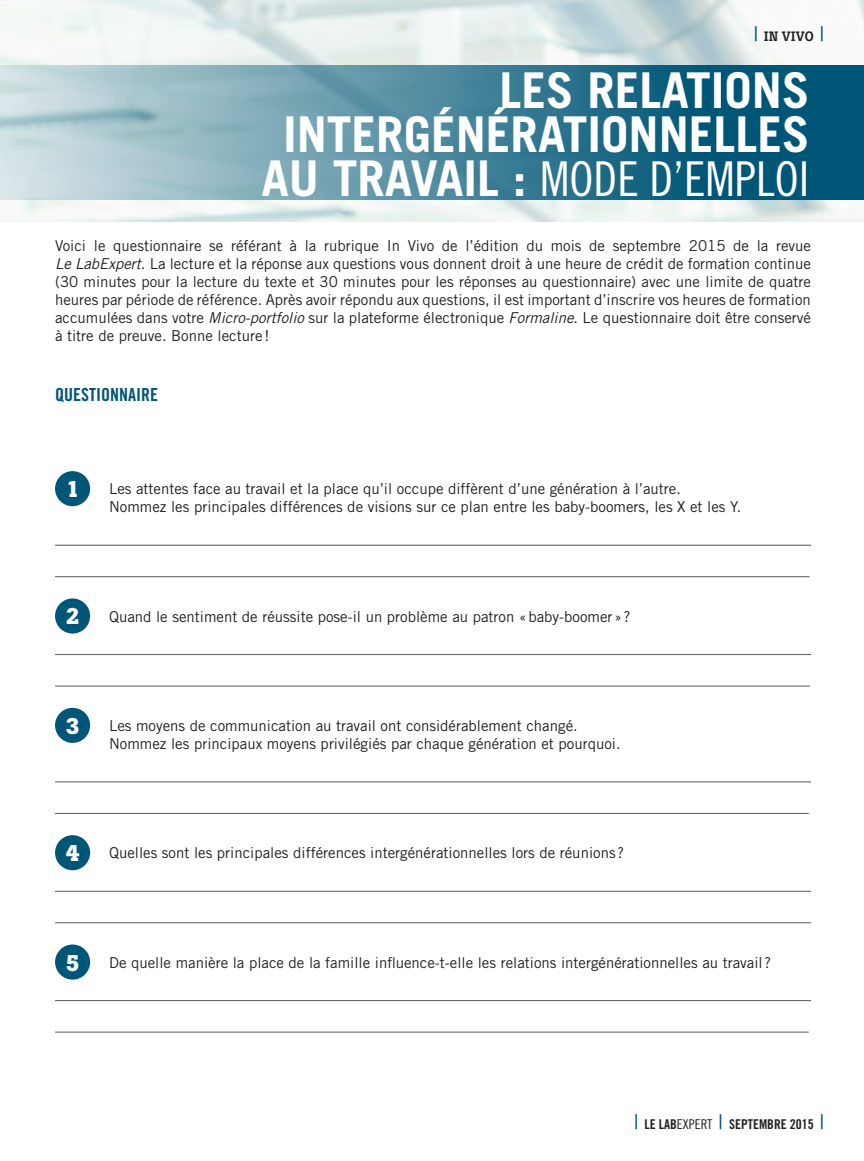
<style>
.page{position:relative;width:864px;height:1161px;background:#fff}
.page>*{position:absolute;margin:0;border:0;box-sizing:border-box;transform-origin:0 0}
.t1{font:700 49.35px "Trade Gothic";color:#fff}
.t2{font:48px "Trade Gothic Cond Eighteen";color:#fff}
.t3{font:700 22.5px "Boton";color:#fff}
.Sous-Intertitre{font:18px "Trade Gothic Bold Cond Twenty";color:#005677}
.Txt_courant_sans_tir{font:15px/18px "Trade Gothic";color:#231f20}
.t4{font:13.5px "Trade Gothic Bold Cond Twenty";color:#231f20}
.t5{font:500 13.5px "Boton";letter-spacing:.02em;color:#231f20}
.s1{font-family:"Trade Gothic Bold Two";font-weight:400;font-size:20.25px;color:#005677}
.s2{font-family:"Trade Gothic";font-weight:700;font-size:49.35px}
.s3{font-style:italic}
.s4{font-family:"Trade Gothic Bold Two";font-size:20.25px;color:#005677}
.s5{font-family:"Trade Gothic Cond Eighteen"}
</style>
<div class="page">
<hr style="left:55px;top:545px;width:756px;height:1px;background:#57585a">
<hr style="left:55px;top:576px;width:755px;height:1px;background:#57585a">
<hr style="left:55px;top:654px;width:756px;height:1px;background:#57585a">
<hr style="left:55px;top:686px;width:755px;height:1px;background:#57585a">
<hr style="left:55px;top:782px;width:756px;height:1px;background:#57585a">
<hr style="left:55px;top:813px;width:754px;height:1px;background:#57585a">
<hr style="left:55px;top:891px;width:756px;height:1px;background:#57585a">
<hr style="left:55px;top:923px;width:756px;height:1px;background:#57585a">
<hr style="left:55px;top:1000px;width:756px;height:1px;background:#57585a">
<hr style="left:55px;top:1032px;width:754px;height:1px;background:#57585a">
<div style="left:55px;top:471px;width:35px;height:35px;background:#005677;border-radius:50%"></div>
<div style="left:55px;top:598px;width:35px;height:36px;background:#005677;border-radius:50%"></div>
<div style="left:55px;top:708px;width:35px;height:35px;background:#005677;border-radius:50%"></div>
<div style="left:55px;top:835px;width:35px;height:35px;background:#005677;border-radius:50%"></div>
<div style="left:55px;top:945px;width:35px;height:35px;background:#005677;border-radius:50%"></div>
<svg style="left:0;top:65px;width:864px;height:135px;background:#558ea2"></svg>
<p class="t5" style="left:754px;top:28px;width:71px"><span class="s1">|</span> IN VIVO <span class="s1">|</span></p>
<p class="t1" style="left:500px;top:60px;width:311px">LES RELATIONS</p>
<p class="t1" style="left:283px;top:104px;width:528px">INTERGÉNÉRATIONNELLES</p>
<p class="t2" style="left:261px;top:150px;width:550px"><span class="s2">AU TRAVAIL :</span> MODE D’EMPLOI</p>
<p class="Txt_courant_sans_tir" style="left:55px;top:236px;width:758px;text-align:justify">Voici le questionnaire se référant à la rubrique In Vivo de l’édition du mois de septembre 2015 de la revue <span class="s3">Le LabExpert</span>. La lecture et la réponse aux questions vous donnent droit à une heure de crédit de formation continue (30 minutes pour la lecture du texte et 30 minutes pour les réponses au questionnaire) avec une limite de quatre heures par période de référence. Après avoir répondu aux questions, il est important d’inscrire vos heures de formation accumulées dans votre <span class="s3">Micro-portfolio</span> sur la plateforme électronique <span class="s3">Formaline</span>. Le questionnaire doit être conservé à titre de preuve. Bonne lecture!</p>
<p class="Sous-Intertitre" style="left:55px;top:383px;width:104px">QUESTIONNAIRE</p>
<p class="t3" style="left:66px;top:476px;width:16px">1</p>
<p class="Txt_courant_sans_tir" style="left:109px;top:480px;width:634px">Les attentes face au travail et la place qu’il occupe diffèrent d’une génération à l’autre.<br>Nommez les principales différences de visions sur ce plan entre les baby-boomers, les X et les Y.</p>
<p class="t3" style="left:66px;top:603px;width:16px">2</p>
<p class="Txt_courant_sans_tir" style="left:109px;top:607px;width:523px">Quand le sentiment de réussite pose-il un problème au patron «baby-boomer»?</p>
<p class="t3" style="left:66px;top:713px;width:16px">3</p>
<p class="Txt_courant_sans_tir" style="left:109px;top:716px;width:513px">Les moyens de communication au travail ont considérablement changé.<br>Nommez les principaux moyens privilégiés par chaque génération et pourquoi.</p>
<p class="t3" style="left:66px;top:840px;width:16px">4</p>
<p class="Txt_courant_sans_tir" style="left:109px;top:844px;width:517px">Quelles sont les principales différences intergénérationnelles lors de réunions ?</p>
<p class="t3" style="left:66px;top:949px;width:16px">5</p>
<p class="Txt_courant_sans_tir" style="left:109px;top:953px;width:664px">De quelle manière la place de la famille influence-t-elle les relations intergénérationnelles au travail ?</p>
<p class="t4" style="left:635px;top:1116px;width:190px"><span class="s4">|</span> LE LAB<span class="s5">EXPERT</span> <span class="s4">|</span> SEPTEMBRE 2015 <span class="s4">|</span></p>
</div>
